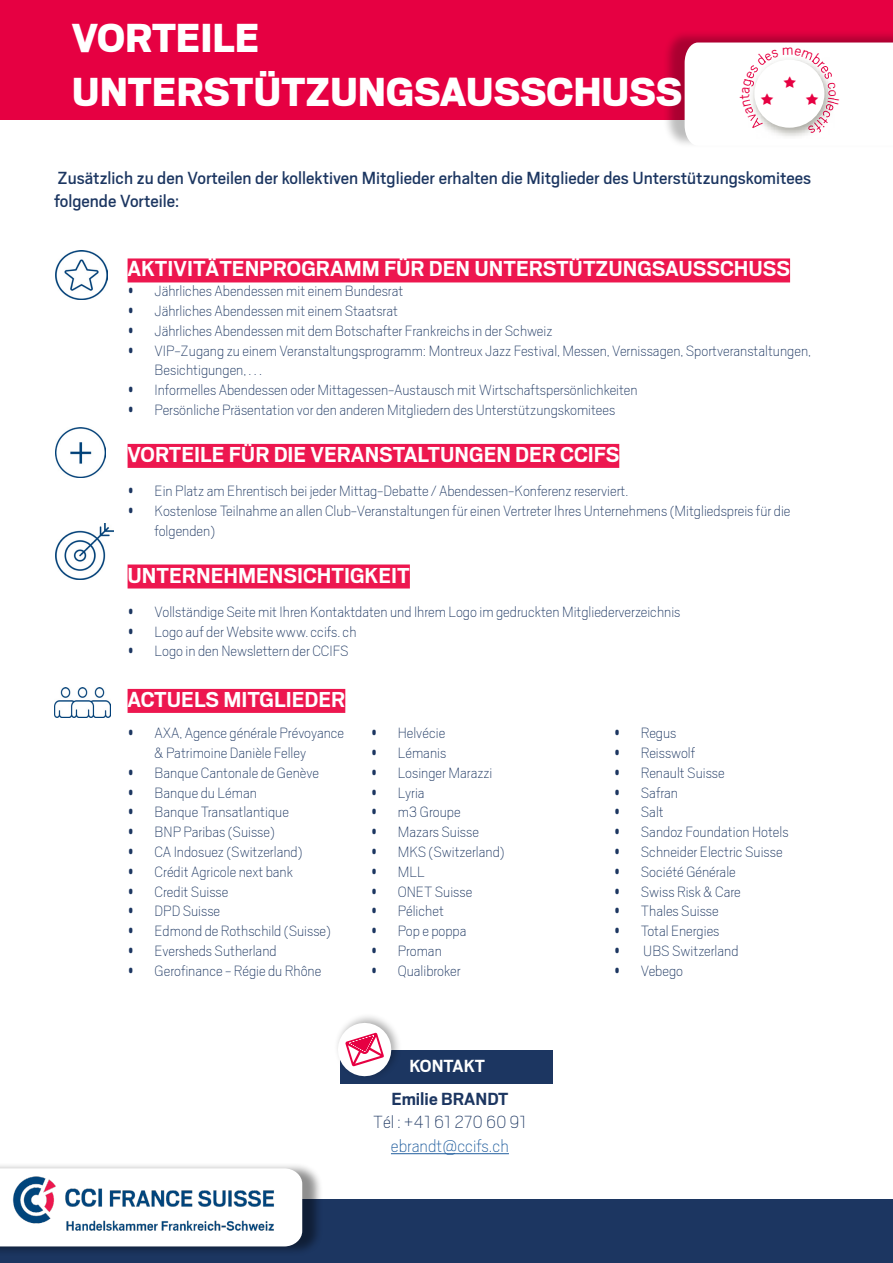
<style>
.page{position:relative;width:893px;height:1263px;background:#fff}
.page>*{position:absolute;margin:0;border:0;box-sizing:border-box;transform-origin:0 0}
.t1{font:900 45px/54px "Scout";color:#fff}
.t2{font:700 24px "Scout";color:#fff}
.t3{font:19.5px/23.4px "Scout";color:#1c3661}
.t4{font:100 19.5px "Scout";color:#1c3661}
.t5{font:100 19.5px "Scout";color:#215e9e}
.t6{font:700 19.5px "Scout";color:#1c3661}
.t7{font:700 19.5px "Scout";letter-spacing:-.005em;color:#fff}
.t8{font:100 16.5px/19.8px "Scout";color:#1c3661}
</style>
<div class="page">
<div style="left:0;top:0;width:893px;height:119px;background:#e60042"></div>
<div style="left:662px;top:29px;width:231px;height:119px;background:#000;opacity:.26"></div>
<div style="left:0;top:1199px;width:893px;height:64px;background:#1c3661"></div>
<div style="left:0;top:1162px;width:323px;height:94px;background:#000;opacity:.44"></div>
<div style="left:0;top:1168px;width:302px;height:78px;background:#fff"></div>
<img style="left:11px;top:1172px;width:268px;height:61px">
<div style="left:340px;top:1050px;width:213px;height:34px;background:#1c3661"></div>
<div style="left:333px;top:1012px;width:69px;height:69px;background:#000;opacity:.33"></div>
<svg style="left:335px;top:1020px;width:59px;height:59px"></svg>
<div style="left:128px;top:258px;width:662px;height:24px;background:#ed174f"></div>
<div style="left:128px;top:444px;width:491px;height:24px;background:#ed174f"></div>
<div style="left:128px;top:564px;width:282px;height:24px;background:#ed174f"></div>
<div style="left:128px;top:689px;width:217px;height:24px;background:#ed174f"></div>
<img style="left:54px;top:687px;width:57px;height:30px">
<img style="left:56px;top:523px;width:57px;height:56px">
<img style="left:56px;top:427px;width:50px;height:50px">
<img style="left:56px;top:251px;width:51px;height:49px">
<hr style="left:391px;top:1153px;width:118px;height:1px;background:#215e9e">
<svg style="left:685px;top:43px;width:208px;height:103px"></svg>
<h1 class="t1" style="left:72px;top:9px;width:612px">VORTEILE<br>UNTERSTÜTZUNGSAUSSCHUSS</h1>
<p class="t3" style="left:54px;top:165px;width:759px">Zusätzlich zu den Vorteilen der kollektiven Mitglieder erhalten die Mitglieder des Unterstützungskomitees folgende Vorteile:</p>
<h2 class="t2" style="left:128px;top:253px;width:664px">AKTIVITÄTENPROGRAMM FÜR DEN UNTERSTÜTZUNGSAUSSCHUSS</h2>
<p class="t8" style="left:128px;top:280px;width:277px">• Jährliches Abendessen mit einem Bundesrat</p>
<p class="t8" style="left:128px;top:300px;width:272px">• Jährliches Abendessen mit einem Staatsrat</p>
<p class="t8" style="left:128px;top:320px;width:427px">• Jährliches Abendessen mit dem Botschafter Frankreichs in der Schweiz</p>
<p class="t8" style="left:155px;top:340px;width:658px;text-indent:-27px">• VIP-Zugang zu einem Veranstaltungsprogramm: Montreux Jazz Festival, Messen, Vernissagen, Sportveranstaltungen,<br>Besichtigungen, . . .</p>
<p class="t8" style="left:128px;top:379px;width:512px">• Informelles Abendessen oder Mittagessen-Austausch mit Wirtschaftspersönlichkeiten</p>
<p class="t8" style="left:128px;top:399px;width:489px">• Persönliche Präsentation vor den anderen Mitgliedern des Unterstützungskomitees</p>
<h2 class="t2" style="left:128px;top:439px;width:493px">VORTEILE FÜR DIE VERANSTALTUNGEN DER CCIFS</h2>
<p class="t8" style="left:128px;top:480px;width:502px">• Ein Platz am Ehrentisch bei jeder Mittag-Debatte / Abendessen-Konferenz reserviert.</p>
<p class="t8" style="left:155px;top:500px;width:637px;text-indent:-27px">• Kostenlose Teilnahme an allen Club-Veranstaltungen für einen Vertreter Ihres Unternehmens (Mitgliedspreis für die folgenden)</p>
<h2 class="t2" style="left:128px;top:559px;width:284px">UNTERNEHMENSICHTIGKEIT</h2>
<p class="t8" style="left:128px;top:601px;width:554px">• Vollständige Seite mit Ihren Kontaktdaten und Ihrem Logo im gedruckten Mitgliederverzeichnis</p>
<p class="t8" style="left:128px;top:621px;width:230px">• Logo auf der Website www. ccifs. ch</p>
<p class="t8" style="left:128px;top:640px;width:222px">• Logo in den Newslettern der CCIFS</p>
<h2 class="t2" style="left:128px;top:684px;width:219px">ACTUELS MITGLIEDER</h2>
<p class="t8" style="left:155px;top:722px;width:191px;text-indent:-27px">• AXA, Agence générale Prévoyance &amp; Patrimoine Danièle Felley</p>
<p class="t8" style="left:128px;top:762px;width:193px">• Banque Cantonale de Genève</p>
<p class="t8" style="left:128px;top:782px;width:131px">• Banque du Léman</p>
<p class="t8" style="left:128px;top:802px;width:163px">• Banque Transatlantique</p>
<p class="t8" style="left:128px;top:821px;width:149px">• BNP Paribas (Suisse)</p>
<p class="t8" style="left:128px;top:841px;width:176px">• CA Indosuez (Switzerland)</p>
<p class="t8" style="left:128px;top:861px;width:167px">• Crédit Agricole next bank</p>
<p class="t8" style="left:128px;top:881px;width:102px">• Credit Suisse</p>
<p class="t8" style="left:128px;top:901px;width:94px">• DPD Suisse</p>
<p class="t8" style="left:128px;top:920px;width:205px">• Edmond de Rothschild (Suisse)</p>
<p class="t8" style="left:128px;top:940px;width:151px">• Eversheds Sutherland</p>
<p class="t8" style="left:128px;top:960px;width:195px">• Gerofinance - Régie du Rhône</p>
<p class="t8" style="left:371px;top:722px;width:76px">• Helvécie</p>
<p class="t8" style="left:371px;top:742px;width:77px">• Lémanis</p>
<p class="t8" style="left:371px;top:762px;width:123px">• Losinger Marazzi</p>
<p class="t8" style="left:371px;top:782px;width:56px">• Lyria</p>
<p class="t8" style="left:371px;top:802px;width:91px">• m3 Groupe</p>
<p class="t8" style="left:371px;top:821px;width:110px">• Mazars Suisse</p>
<p class="t8" style="left:371px;top:841px;width:135px">• MKS (Switzerland)</p>
<p class="t8" style="left:371px;top:861px;width:56px">• MLL</p>
<p class="t8" style="left:371px;top:881px;width:103px">• ONET Suisse</p>
<p class="t8" style="left:371px;top:901px;width:75px">• Pélichet</p>
<p class="t8" style="left:371px;top:920px;width:97px">• Pop e poppa</p>
<p class="t8" style="left:371px;top:940px;width:73px">• Proman</p>
<p class="t8" style="left:371px;top:960px;width:91px">• Qualibroker</p>
<p class="t7" style="left:409px;top:1053px;width:77px">KONTAKT</p>
<p class="t6" style="left:391px;top:1086px;width:119px">Emilie BRANDT</p>
<p class="t4" style="left:373px;top:1109px;width:155px">Tél : +41 61 270 60 91</p>
<p class="t5" style="left:391px;top:1133px;width:119px">ebrandt@ccifs.ch</p>
<p class="t8" style="left:614px;top:722px;width:64px">• Regus</p>
<p class="t8" style="left:614px;top:742px;width:83px">• Reisswolf</p>
<p class="t8" style="left:614px;top:762px;width:112px">• Renault Suisse</p>
<p class="t8" style="left:614px;top:782px;width:66px">• Safran</p>
<p class="t8" style="left:614px;top:802px;width:51px">• Salt</p>
<p class="t8" style="left:614px;top:821px;width:176px">• Sandoz Foundation Hotels</p>
<p class="t8" style="left:614px;top:841px;width:170px">• Schneider Electric Suisse</p>
<p class="t8" style="left:614px;top:861px;width:124px">• Société Générale</p>
<p class="t8" style="left:614px;top:881px;width:128px">• Swiss Risk &amp; Care</p>
<p class="t8" style="left:614px;top:901px;width:106px">• Thales Suisse</p>
<p class="t8" style="left:614px;top:920px;width:107px">• Total Energies</p>
<p class="t8" style="left:614px;top:940px;width:126px">• UBS Switzerland</p>
<p class="t8" style="left:614px;top:960px;width:71px">• Vebego</p>
</div>
